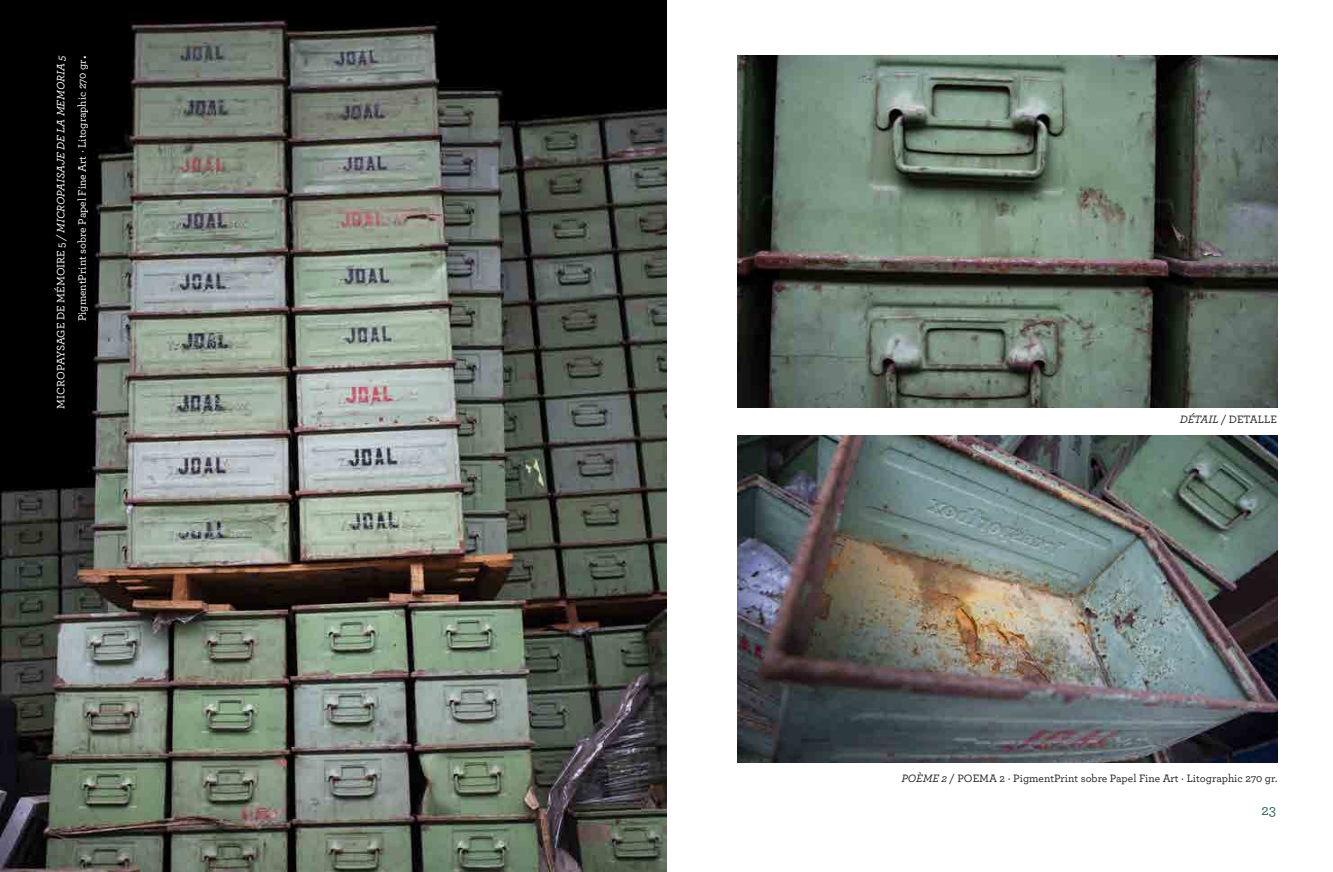
<style>
.page{position:relative;width:1333px;height:872px;background:#fff}
.page>*{position:absolute;margin:0;border:0;box-sizing:border-box;transform-origin:0 0}
.t1{font:500 15px "Archer";color:#2b6555}
.t2{font:500 11.25px/21.2px "Archer";color:#fff;text-align:right}
.t3{font:500 11.25px "Archer";color:#231f20}
.s1{font-style:italic}
.s2{font-size:17.5px}
</style>
<div class="page">
<img style="left:0;top:0;width:666px;height:872px">
<img style="left:737px;top:56px;width:540px;height:351px">
<img style="left:737px;top:436px;width:540px;height:326px">
<p class="t2" style="left:50px;top:409px;width:355px;rotate:-90deg">MICROPAYSAGE DE MÉMOIRE 5 <span class="s1">/ MICROPAISAJE DE LA MEMORIA 5<br></span>PigmentPrint sobre Papel Fine Art · Litographic 270 gr<span class="s2">.</span></p>
<p class="t3" style="left:1179px;top:411px;width:99px"><span class="s1">DÉTAIL</span> / DETALLE</p>
<p class="t3" style="left:901px;top:770px;width:377px"><span class="s1">POÈME 2</span> / POEMA 2 · PigmentPrint sobre Papel Fine Art · Litographic 270 gr.</p>
<h1 class="t1" style="left:1261px;top:799px;width:16px">23</h1>
</div>
